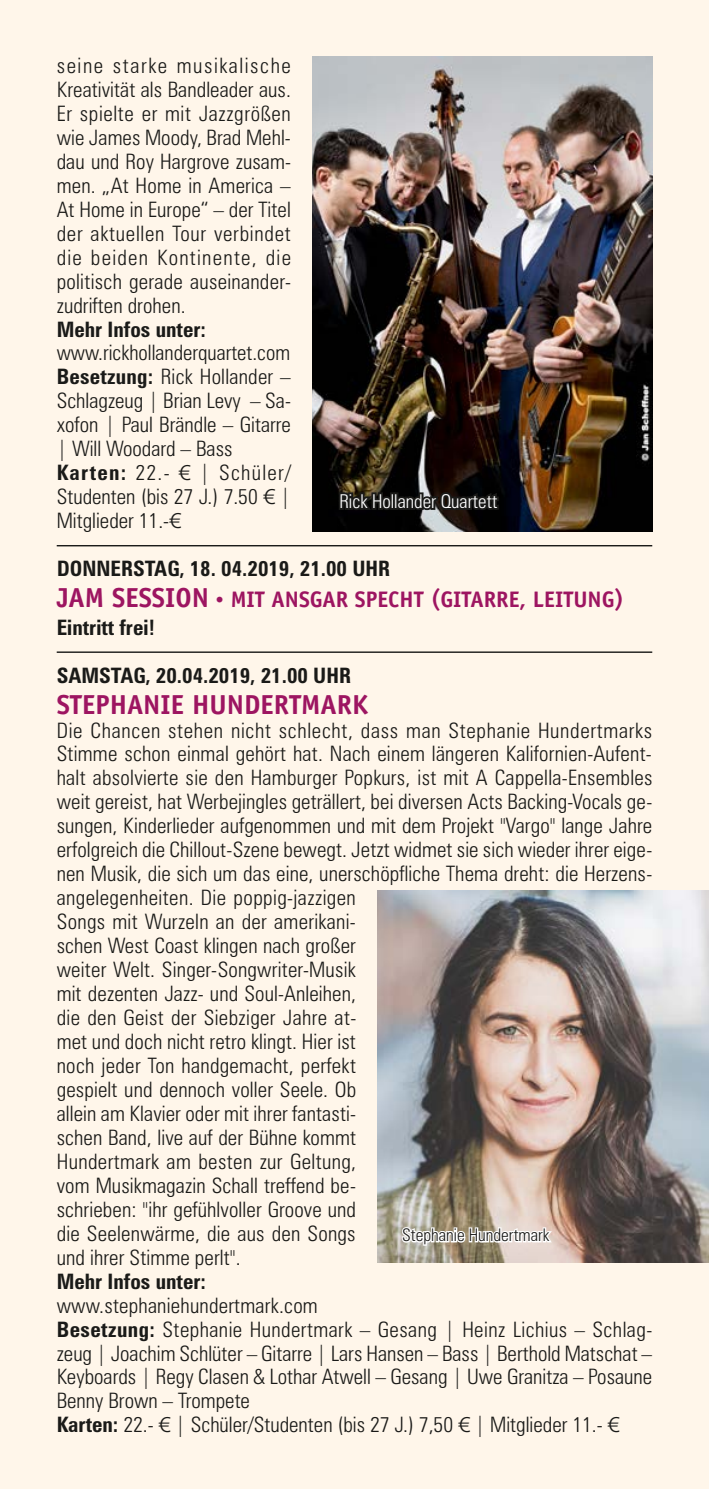
<style>
.page{position:relative;width:709px;height:1489px;background:#fff}
.page>*{position:absolute;margin:0;border:0;box-sizing:border-box;transform-origin:0 0}
.t1{font:700 27.5px "Officina Sans";color:#9d1561}
.t2{font:700 22.5px "Officina Sans";color:#9d1561}
.t3{font:300 condensed 21.25px/24px "Zurich BT";letter-spacing:.005em;color:#1a1a18}
.t4{font:700 condensed 21.25px "Zurich BT";color:#1a1a18}
.t5{font:300 condensed 19px "Zurich BT";color:#fff}
.t6{font:300 condensed 17.5px "Zurich BT";color:#1a1a18}
.s1{font-weight:700}
.s2{font-family:"Linotype Euro Font Ato F";font-weight:400;font-stretch:normal}
.s3{font-size:27.5px}
.s4{font-family:"Zurich BT";font-stretch:condensed;font-size:20px}
.s5{font-family:"Helvetica Neue LT Std"}
</style>
<div class="page">
<div style="left:0;top:0;width:709px;height:1488px;background:#fff6ea"></div>
<hr style="left:57px;top:545px;width:595px;height:1px;background:#1a1a18">
<hr style="left:57px;top:651px;width:595px;height:2px;background:#1a1a18">
<img style="left:377px;top:890px;width:332px;height:372px">
<svg style="left:400px;top:1225px;width:154px;height:21px"></svg>
<img style="left:312px;top:57px;width:340px;height:474px">
<svg style="left:327px;top:490px;width:58px;height:23px"></svg>
<div style="left:382px;top:497px;width:9px;height:12px;border:4px solid #1a1a18;border-radius:50%"></div>
<div style="left:381px;top:496px;width:11px;height:14px;border:4px solid #1a1a18;border-radius:50%"></div>
<div style="left:390px;top:492px;width:5px;height:18px;border:4px solid #1a1a18"></div>
<div style="left:393px;top:492px;width:5px;height:18px;border:4px solid #1a1a18"></div>
<svg style="left:394px;top:489px;width:107px;height:24px"></svg>
<p class="t3" style="left:57px;top:53px;width:236px;text-align:justify">seine starke musikalische Kreativität als Bandleader aus.<br>Er spielte er mit Jazzgrößen wie James Moody, Brad Mehl&shy;dau und Roy Hargrove zusam&shy;men. „At Home in America – At Home in Europe“ – der Titel der aktuellen Tour verbindet die beiden Kontinente, die politisch gerade auseinander&shy;zudriften drohen.</p>
<p class="t4" style="left:57px;top:316px;width:151px">Mehr Infos unter:</p>
<p class="t3" style="left:57px;top:341px;width:236px">www.rickhollanderquartet.com<br><span class="s1">Besetzung:</span> Rick Hollander –<br>Schlagzeug | Brian Levy – Sa&shy;xofon | Paul Brändle – Gitarre | Will Woodard – Bass<br><span class="s1">Karten:</span> 22.- <span class="s2">1</span> | Schüler/<br>Studenten (bis 27 J.) 7.50 <span class="s2">1</span> |<br>Mitglieder 11.-<span class="s2">1</span></p>
<p class="t4" style="left:57px;top:555px;width:335px">DONNERSTAG, 18. 04.2019, 21.00 UHR</p>
<p class="t2" style="left:57px;top:585px;width:569px"><span class="s3">JAM SESSION</span> <span class="s4">•</span> MIT ANSGAR SPECHT (GITARRE, LEITUNG)</p>
<p class="t4" style="left:57px;top:614px;width:100px">Eintritt frei!</p>
<p class="t4" style="left:57px;top:662px;width:296px">SAMSTAG, 20.04.2019, 21.00 UHR</p>
<p class="t1" style="left:57px;top:687px;width:313px">STEPHANIE HUNDERTMARK</p>
<p class="t3" style="left:57px;top:717px;width:597px">Die Chancen stehen nicht schlecht, dass man Stephanie Hundertmarks Stimme schon einmal gehört hat. Nach einem längeren Kalifornien-Aufent&shy;halt absolvierte sie den Hamburger Popkurs, ist mit A Cappella-Ensembles weit gereist, hat Werbejingles geträllert, bei diversen Acts Backing-Vocals ge&shy;sungen, Kinderlieder aufgenommen und mit dem Projekt "Vargo" lange Jahre erfolgreich die Chillout-Szene bewegt. Jetzt widmet sie sich wieder ihrer eige&shy;nen Musik, die sich um das eine, unerschöpfliche Thema dreht: die Herzens&shy;angelegenheiten. Die poppig-jazzigen<br>Songs mit Wurzeln an der amerikani-<br>schen West Coast klingen nach großer<br>weiter Welt. Singer-Songwriter-Musik<br>mit dezenten Jazz- und Soul-Anleihen,<br>die den Geist der Siebziger Jahre at-<br>met und doch nicht retro klingt. Hier ist<br>noch jeder Ton handgemacht, perfekt<br>gespielt und dennoch voller Seele. Ob<br>allein am Klavier oder mit ihrer fantasti-<br>schen Band, live auf der Bühne kommt<br>Hundertmark am besten zur Geltung,<br>vom Musikmagazin Schall treffend be-<br>schrieben: "ihr gefühlvoller Groove und<br>die Seelenwärme, die aus den Songs<br>und ihrer Stimme perlt".</p>
<p class="t4" style="left:57px;top:1267px;width:151px">Mehr Infos unter:</p>
<p class="t3" style="left:57px;top:1292px;width:597px">www.stephaniehundertmark.com<br><span class="s1">Besetzung:</span> Stephanie Hundertmark – Gesang | Heinz Lichius – Schlag&shy;zeug | Joachim Schlüter – Gitarre | Lars Hansen – Bass | Berthold Matschat – Keyboards | Regy Clasen <span class="s5">&amp;</span> Lothar Atwell – Gesang | Uwe Granitza – Posaune Benny Brown – Trompete<br><span class="s1">Karten:</span> 22.- <span class="s2">1</span> | Schüler/Studenten (bis 27 J.) 7,50 <span class="s2">1</span> | Mitglieder 11.- <span class="s2">1</span></p>
<p class="t5" style="left:339px;top:489px;width:160px">Rick Hollander Quartett</p>
<p class="t6" style="left:402px;top:1224px;width:149px">Stephanie Hundertmark</p>
</div>
